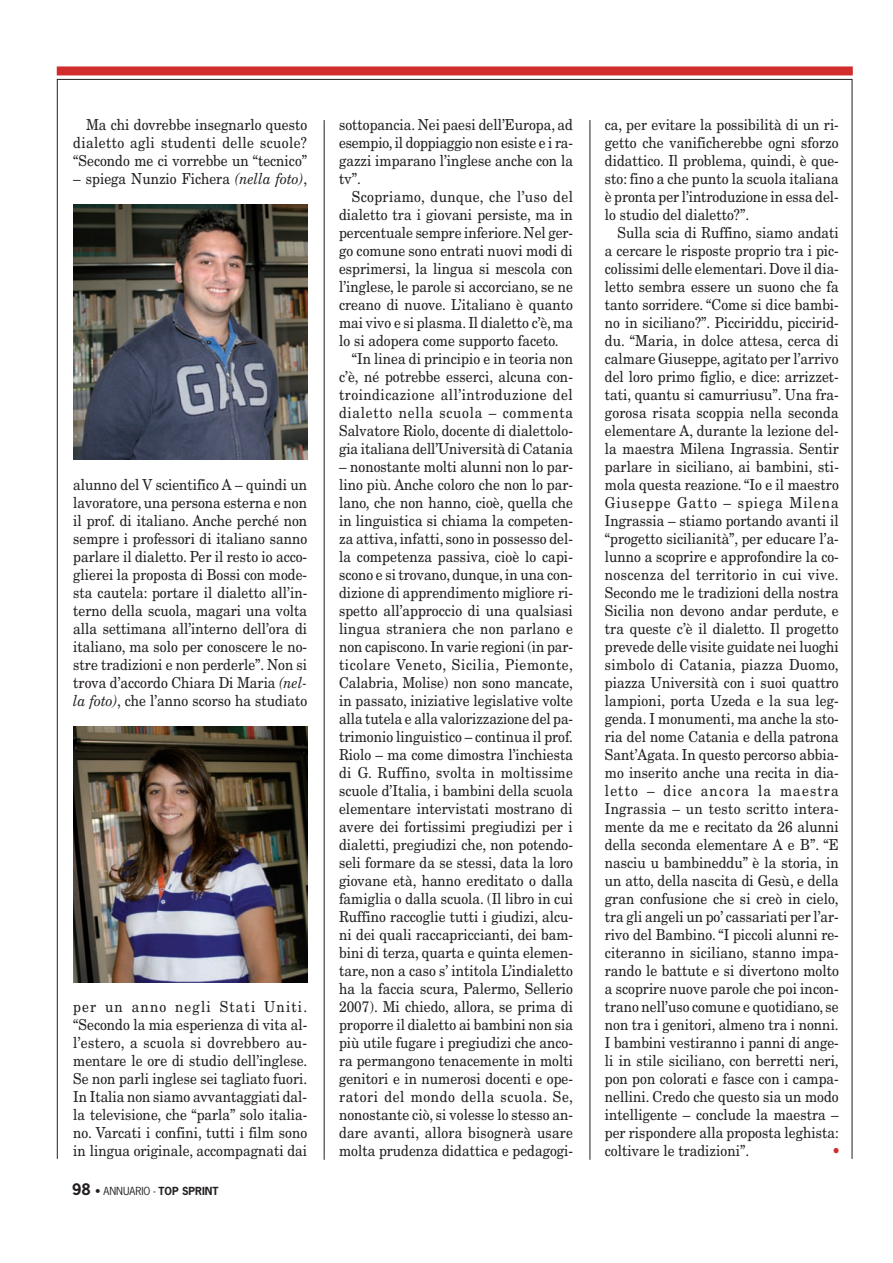
<style>
.page{position:relative;width:893px;height:1263px;background:#fff}
.page>*{position:absolute;margin:0;border:0;box-sizing:border-box;transform-origin:0 0}
.t1{font:15.15px/18px "New Century Schlbk";color:#231f20;text-align:justify;scale:.9 1}
.t2{font:15.15px "New Century Schlbk";letter-spacing:.035em;color:#231f20;scale:.9 1}
.t3{font:15.15px "New Century Schlbk";letter-spacing:.03em;color:#231f20;scale:.9 1}
.t4{font:15.15px "New Century Schlbk";letter-spacing:.055em;color:#231f20;scale:.9 1}
.t5{font:15px "New Century Schlbk";color:#d22d2d;scale:.9 1}
.t6{font:700 10.5px "News Gothic";color:#231f20}
.s1{font-style:italic}
.s2{font-size:15px}
.s3{font-weight:400}
</style>
<div class="page">
<div style="left:57px;top:66px;width:796px;height:9px;background:#d22d2d"></div>
<img style="left:73px;top:204px;width:234px;height:255px">
<img style="left:73px;top:727px;width:234px;height:255px">
<hr style="left:324px;top:120px;width:1px;height:1040px;background:#231f20">
<hr style="left:590px;top:120px;width:1px;height:1040px;background:#231f20">
<p class="t1" style="left:73px;top:117px;width:261px;text-indent:13px">Ma chi dovrebbe insegnarlo questo dialetto agli studenti delle scuole? “Secondo me ci vorrebbe un “tecnico”</p>
<p class="t1" style="left:73px;top:171px;width:261px">– spiega Nunzio Fichera <span class="s1">(nella foto)</span>,</p>
<p class="t1" style="left:73px;top:477px;width:261px">alunno del V scientifico A – quindi un lavoratore, una persona esterna e non il prof. di italiano. Anche perché non sempre i professori di italiano sanno parlare il dialetto. Per il resto io acco&shy;glierei la proposta di Bossi con mode&shy;sta cautela: portare il dialetto all’in&shy;terno della scuola, magari una volta alla settimana all’interno dell’ora di italiano, ma solo per conoscere le no&shy;stre tradizioni e non perderle”. Non si trova d’accordo Chiara Di Maria <span class="s1">(nel&shy;la foto)</span>, che l’anno scorso ha studiato</p>
<p class="t1" style="left:73px;top:999px;width:262px">per un anno negli Stati Uniti. “Secondo la mia esperienza di vita al&shy;l’estero, a scuola si dovrebbero au&shy;mentare le ore di studio dell’inglese.<br>Se non parli inglese sei tagliato fuori.<br>In Italia non siamo avvantaggiati dal&shy;la televisione, che “parla” solo italia&shy;no. Varcati i confini, tutti i film sono in lingua originale, accompagnati dai</p>
<p class="t6" style="left:72px;top:1185px;width:148px"><span class="s2">98</span> • <span class="s3">ANNUARIO -</span> TOP SPRINT</p>
<p class="t1" style="left:339px;top:117px;width:261px">sottopancia. Nei paesi dell’Europa, ad esempio, il doppiaggio non esiste e i ra&shy;gazzi imparano l’inglese anche con la tv”.</p>
<p class="t3" style="left:352px;top:191px;width:247px">Scopriamo, dunque, che l’uso del</p>
<p class="t1" style="left:339px;top:207px;width:261px">dialetto tra i giovani persiste, ma in</p>
<p class="t1" style="left:339px;top:225px;width:261px">percentuale sempre inferiore. Nel ger-</p>
<p class="t1" style="left:339px;top:243px;width:261px">go comune sono entrati nuovi modi di</p>
<p class="t1" style="left:339px;top:261px;width:261px">esprimersi, la lingua si mescola con</p>
<p class="t1" style="left:339px;top:279px;width:261px">l’inglese, le parole si accorciano, se ne</p>
<p class="t1" style="left:339px;top:297px;width:261px">creano di nuove. L’italiano è quanto</p>
<p class="t1" style="left:339px;top:315px;width:261px">mai vivo e si plasma. Il dialetto c’è, ma</p>
<p class="t1" style="left:339px;top:333px;width:246px">lo si adopera come supporto faceto.</p>
<p class="t1" style="left:352px;top:351px;width:247px">“In linea di principio e in teoria non</p>
<p class="t1" style="left:339px;top:369px;width:261px">c’è, né potrebbe esserci, alcuna con-</p>
<p class="t2" style="left:339px;top:389px;width:261px">troindicazione all’introduzione del</p>
<p class="t4" style="left:339px;top:407px;width:261px">dialetto nella scuola – commenta</p>
<p class="t1" style="left:339px;top:423px;width:261px">Salvatore Riolo, docente di dialettolo-</p>
<p class="t1" style="left:339px;top:441px;width:261px">gia italiana dell’Università di Catania</p>
<p class="t1" style="left:339px;top:459px;width:262px">– nonostante molti alunni non lo par&shy;lino più. Anche coloro che non lo par&shy;lano, che non hanno, cioè, quella che in linguistica si chiama la competen&shy;za attiva, infatti, sono in possesso del&shy;la competenza passiva, cioè lo capi&shy;scono e si trovano, dunque, in una con&shy;dizione di apprendimento migliore ri&shy;spetto all’approccio di una qualsiasi lingua straniera che non parlano e non capiscono. In varie regioni (in par&shy;ticolare Veneto, Sicilia, Piemonte, Calabria, Molise) non sono mancate, in passato, iniziative legislative volte alla tutela e alla valorizzazione del pa&shy;trimonio linguistico – continua il prof.<br>Riolo – ma come dimostra l’inchiesta di G. Ruffino, svolta in moltissime scuole d’Italia, i bambini della scuola elementare intervistati mostrano di avere dei fortissimi pregiudizi per i dialetti, pregiudizi che, non potendo&shy;seli formare da se stessi, data la loro giovane età, hanno ereditato o dalla famiglia o dalla scuola. (Il libro in cui Ruffino raccoglie tutti i giudizi, alcu&shy;ni dei quali raccapriccianti, dei bam&shy;bini di terza, quarta e quinta elemen&shy;tare, non a caso s’ intitola L’indialetto ha la faccia scura, Palermo, Sellerio 2007). Mi chiedo, allora, se prima di proporre il dialetto ai bambini non sia più utile fugare i pregiudizi che anco&shy;ra permangono tenacemente in molti genitori e in numerosi docenti e ope&shy;ratori del mondo della scuola. Se, nonostante ciò, si volesse lo stesso an&shy;dare avanti, allora bisognerà usare molta prudenza didattica e pedagogi-</p>
<p class="t1" style="left:605px;top:117px;width:261px">ca, per evitare la possibilità di un ri&shy;getto che vanificherebbe ogni sforzo didattico. Il problema, quindi, è que&shy;sto: fino a che punto la scuola italiana è pronta per l’introduzione in essa del&shy;lo studio del dialetto?”.</p>
<p class="t1" style="left:605px;top:225px;width:261px;text-indent:13px">Sulla scia di Ruffino, siamo andati a cercare le risposte proprio tra i pic&shy;colissimi delle elementari. Dove il dia&shy;letto sembra essere un suono che fa tanto sorridere. “Come si dice bambi&shy;no in siciliano?”. Picciriddu, piccirid&shy;du. “Maria, in dolce attesa, cerca di calmare Giuseppe, agitato per l’arrivo del loro primo figlio, e dice: arrizzet&shy;tati, quantu si camurriusu”. Una fra&shy;gorosa risata scoppia nella seconda elementare A, durante la lezione del&shy;la maestra Milena Ingrassia. Sentir parlare in siciliano, ai bambini, sti&shy;mola questa reazione. “Io e il maestro Giuseppe Gatto – spiega Milena Ingrassia – stiamo portando avanti il “progetto sicilianità”, per educare l’a&shy;lunno a scoprire e approfondire la co&shy;noscenza del territorio in cui vive.<br>Secondo me le tradizioni della nostra Sicilia non devono andar perdute, e tra queste c’è il dialetto. Il progetto prevede delle visite guidate nei luoghi simbolo di Catania, piazza Duomo, piazza Università con i suoi quattro lampioni, porta Uzeda e la sua leg&shy;genda. I monumenti, ma anche la sto&shy;ria del nome Catania e della patrona Sant’Agata. In questo percorso abbia&shy;mo inserito anche una recita in dia&shy;letto – dice ancora la maestra Ingrassia – un testo scritto intera&shy;mente da me e recitato da 26 alunni della seconda elementare A e B”. “E nasciu u bambineddu” è la storia, in un atto, della nascita di Gesù, e della gran confusione che si creò in cielo, tra gli angeli un po’ cassariati per l’ar&shy;rivo del Bambino. “I piccoli alunni re&shy;citeranno in siciliano, stanno impa&shy;rando le battute e si divertono molto a scoprire nuove parole che poi incon&shy;trano nell’uso comune e quotidiano, se non tra i genitori, almeno tra i nonni.<br>I bambini vestiranno i panni di ange&shy;li in stile siciliano, con berretti neri, pon pon colorati e fasce con i campa&shy;nellini. Credo che questo sia un modo intelligente – conclude la maestra – per rispondere alla proposta leghista: coltivare le tradizioni”.</p>
<p class="t5" style="left:832px;top:1145px;width:11px">•</p>
</div>
